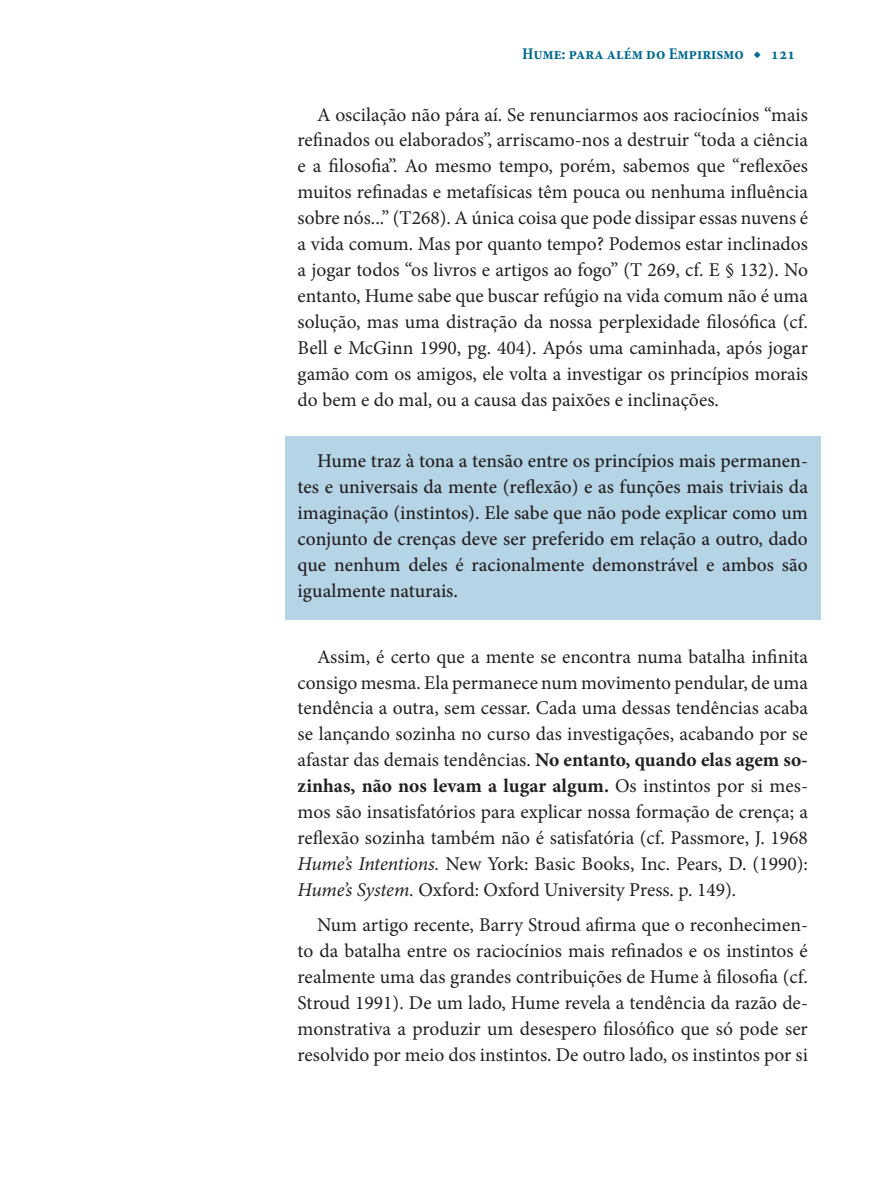
<style>
.page{position:relative;width:893px;height:1191px;background:#fff}
.page>*{position:absolute;margin:0;border:0;box-sizing:border-box;transform-origin:0 0}
.texto_-_principal{font:19.5px/26px "Minion Pro";color:#231f20;text-align:justify}
.t1{font:500 19.5px/26px "Minion Pro";color:#231f20;text-align:justify}
.t2{font:700 condensed 16.5px "Minion Pro";color:#006893}
.s1{font-weight:700}
.s2{font-style:italic}
</style>
<div class="page">
<div style="left:285px;top:436px;width:536px;height:183px;background:#b5d4e5"></div>
<p class="t2" style="left:522px;top:43px;width:274px">Hume: para além do Empirismo ◆ 121</p>
<p class="texto_-_principal" style="left:298px;top:101px;width:512px;text-indent:20px">A oscilação não pára aí. Se renunciarmos aos raciocínios “mais refinados ou elaborados”, arriscamo-nos a destruir “toda a ciência e a filosofia”. Ao mesmo tempo, porém, sabemos que “reflexões muitos refinadas e metafísicas têm pouca ou nenhuma influência sobre nós...” (T268). A única coisa que pode dissipar essas nuvens é a vida comum. Mas por quanto tempo? Podemos estar inclinados a jogar todos “os livros e artigos ao fogo” (T 269, cf. E § 132). No entanto, Hume sabe que buscar refúgio na vida comum não é uma solução, mas uma distração da nossa perplexidade filosófica (cf.<br>Bell e McGinn 1990, pg. 404). Após uma caminhada, após jogar gamão com os amigos, ele volta a investigar os princípios morais do bem e do mal, ou a causa das paixões e inclinações.</p>
<p class="t1" style="left:298px;top:448px;width:512px;text-indent:20px">Hume traz à tona a tensão entre os princípios mais permanen&shy;tes e universais da mente (reflexão) e as funções mais triviais da imaginação (instintos). Ele sabe que não pode explicar como um conjunto de crenças deve ser preferido em relação a outro, dado que nenhum deles é racionalmente demonstrável e ambos são igualmente naturais.</p>
<p class="texto_-_principal" style="left:298px;top:643px;width:512px;text-indent:20px">Assim, é certo que a mente se encontra numa batalha infinita consigo mesma. Ela permanece num movimento pendular, de uma tendência a outra, sem cessar. Cada uma dessas tendências acaba se lançando sozinha no curso das investigações, acabando por se afastar das demais tendências. <span class="s1">No entanto, quando elas agem so&shy;zinhas, não nos levam a lugar algum.</span> Os instintos por si mes&shy;mos são insatisfatórios para explicar nossa formação de crença; a reflexão sozinha também não é satisfatória (cf. Passmore, J. 1968<br><span class="s2">Hume’s Intentions.</span> New York: Basic Books, Inc. Pears, D. (1990):<br><span class="s2">Hume’s System.</span> Oxford: Oxford University Press. p. 149).</p>
<p class="texto_-_principal" style="left:298px;top:912px;width:512px;text-indent:20px">Num artigo recente, Barry Stroud afirma que o reconhecimen&shy;to da batalha entre os raciocínios mais refinados e os instintos é realmente uma das grandes contribuições de Hume à filosofia (cf.<br>Stroud 1991). De um lado, Hume revela a tendência da razão de&shy;monstrativa a produzir um desespero filosófico que só pode ser resolvido por meio dos instintos. De outro lado, os instintos por si</p>
</div>
